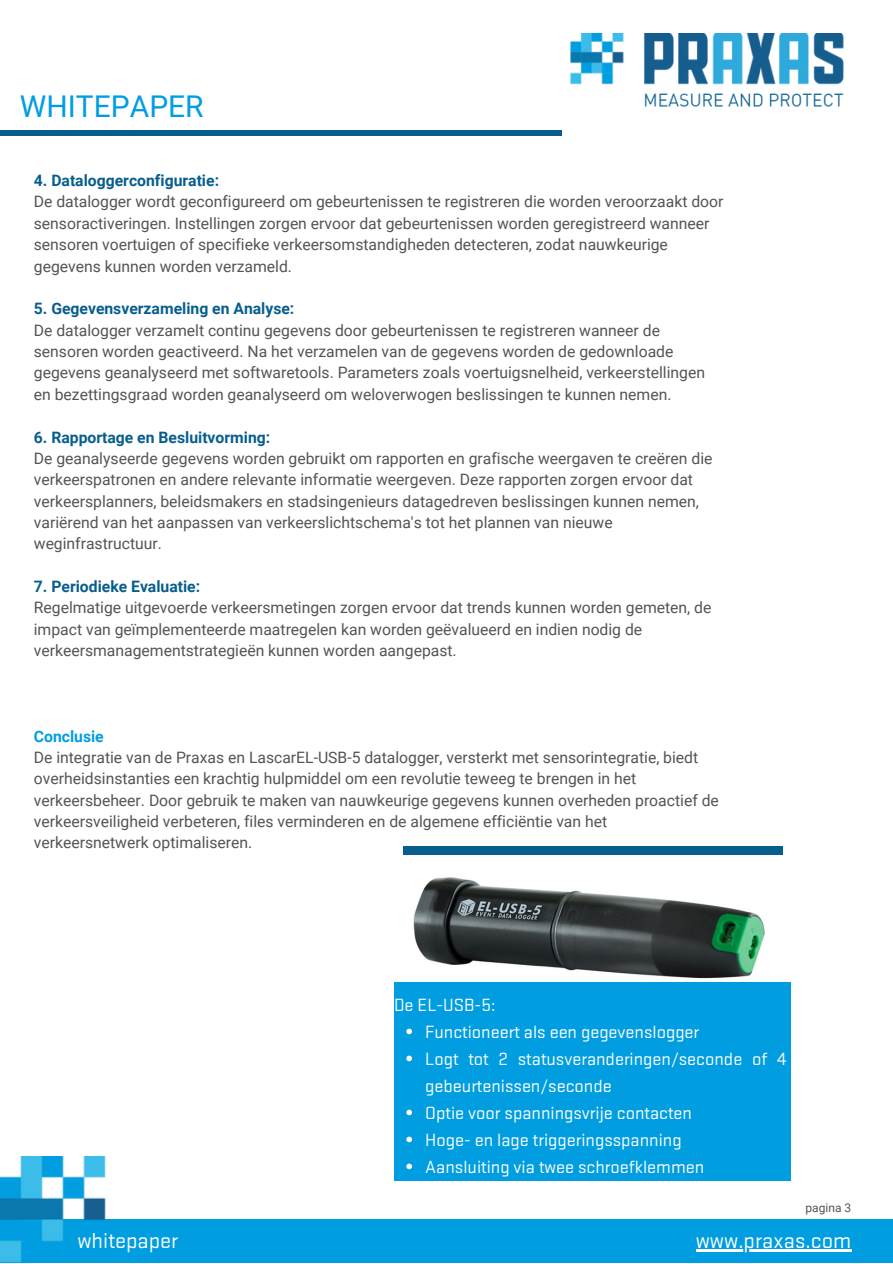
<style>
.page{position:relative;width:893px;height:1264px;background:#fff}
.page>*{position:absolute;margin:0;border:0;box-sizing:border-box;transform-origin:0 0}
.t1{font:30px "Roboto";color:#009ee0}
.t2{font:22.5px "Stratum 2";color:#fff}
.t3{font:18.45px/27px "Stratum 2";color:#fff}
.t4{font:15.75px/21.3px "Roboto";color:#545454}
.t5{font:700 15.75px "Roboto";color:#075e8d}
.t6{font:700 15.75px "Roboto";color:#009ee0}
.t7{font:12px "Roboto";color:#545454}
</style>
<div class="page">
<img style="left:570px;top:33px;width:274px;height:74px">
<div style="left:0;top:1219px;width:892px;height:43px;background:#009ee0"></div>
<img style="left:0;top:1156px;width:106px;height:106px">
<div style="left:0;top:130px;width:562px;height:6px;background:#075e8d"></div>
<hr style="left:695px;top:1249px;width:156px;height:2px;background:#fff">
<div style="left:403px;top:846px;width:379px;height:9px;background:#075e8d"></div>
<img style="left:413px;top:877px;width:352px;height:102px">
<div style="left:394px;top:982px;width:396px;height:198px;background:#009ee0"></div>
<svg style="left:406px;top:1028px;width:6px;height:6px"></svg>
<svg style="left:406px;top:1055px;width:6px;height:6px"></svg>
<svg style="left:406px;top:1109px;width:6px;height:6px"></svg>
<svg style="left:406px;top:1136px;width:6px;height:6px"></svg>
<svg style="left:406px;top:1163px;width:6px;height:6px"></svg>
<p class="t1" style="left:20px;top:90px;width:185px">WHITEPAPER</p>
<p class="t5" style="left:34px;top:171px;width:187px">4. Dataloggerconfiguratie:</p>
<p class="t4" style="left:34px;top:191px;width:691px">De datalogger wordt geconfigureerd om gebeurtenissen te registreren die worden veroorzaakt door sensoractiveringen. Instellingen zorgen ervoor dat gebeurtenissen worden geregistreerd wanneer sensoren voertuigen of specifieke verkeersomstandigheden detecteren, zodat nauwkeurige gegevens kunnen worden verzameld.</p>
<p class="t5" style="left:34px;top:300px;width:262px">5. Gegevensverzameling en Analyse:</p>
<p class="t4" style="left:34px;top:319px;width:672px">De datalogger verzamelt continu gegevens door gebeurtenissen te registreren wanneer de sensoren worden geactiveerd. Na het verzamelen van de gegevens worden de gedownloade gegevens geanalyseerd met softwaretools. Parameters zoals voertuigsnelheid, verkeerstellingen en bezettingsgraad worden geanalyseerd om weloverwogen beslissingen te kunnen nemen.</p>
<p class="t5" style="left:34px;top:428px;width:238px">6. Rapportage en Besluitvorming:</p>
<p class="t4" style="left:34px;top:448px;width:680px">De geanalyseerde gegevens worden gebruikt om rapporten en grafische weergaven te creëren die verkeerspatronen en andere relevante informatie weergeven. Deze rapporten zorgen ervoor dat verkeersplanners, beleidsmakers en stadsingenieurs datagedreven beslissingen kunnen nemen, variërend van het aanpassen van verkeerslichtschema's tot het plannen van nieuwe weginfrastructuur.</p>
<p class="t5" style="left:34px;top:577px;width:168px">7. Periodieke Evaluatie:</p>
<p class="t4" style="left:34px;top:597px;width:679px">Regelmatige uitgevoerde verkeersmetingen zorgen ervoor dat trends kunnen worden gemeten, de impact van geïmplementeerde maatregelen kan worden geëvalueerd en indien nodig de verkeersmanagementstrategieën kunnen worden aangepast.</p>
<p class="t6" style="left:34px;top:727px;width:71px">Conclusie</p>
<p class="t4" style="left:34px;top:747px;width:686px">De integratie van de Praxas en LascarEL-USB-5 datalogger, versterkt met sensorintegratie, biedt overheidsinstanties een krachtig hulpmiddel om een revolutie teweeg te brengen in het verkeersbeheer. Door gebruik te maken van nauwkeurige gegevens kunnen overheden proactief de verkeersveiligheid verbeteren, files verminderen en de algemene efficiëntie van het verkeersnetwerk optimaliseren.</p>
<p class="t3" style="left:394px;top:991px;width:103px">De EL-USB-5:</p>
<p class="t3" style="left:425px;top:1018px;width:275px">Functioneert als een gegevenslogger</p>
<p class="t3" style="left:425px;top:1045px;width:363px">Logt tot 2 statusveranderingen/seconde of 4 gebeurtenissen/seconde</p>
<p class="t3" style="left:425px;top:1099px;width:268px">Optie voor spanningsvrije contacten</p>
<p class="t3" style="left:425px;top:1126px;width:258px">Hoge- en lage triggeringsspanning</p>
<p class="t3" style="left:425px;top:1153px;width:280px">Aansluiting via twee schroefklemmen</p>
<p class="t7" style="left:805px;top:1200px;width:47px">pagina 3</p>
<p class="t2" style="left:77px;top:1227px;width:102px">whitepaper</p>
<p class="t2" style="left:695px;top:1227px;width:157px">www.praxas.com</p>
</div>
